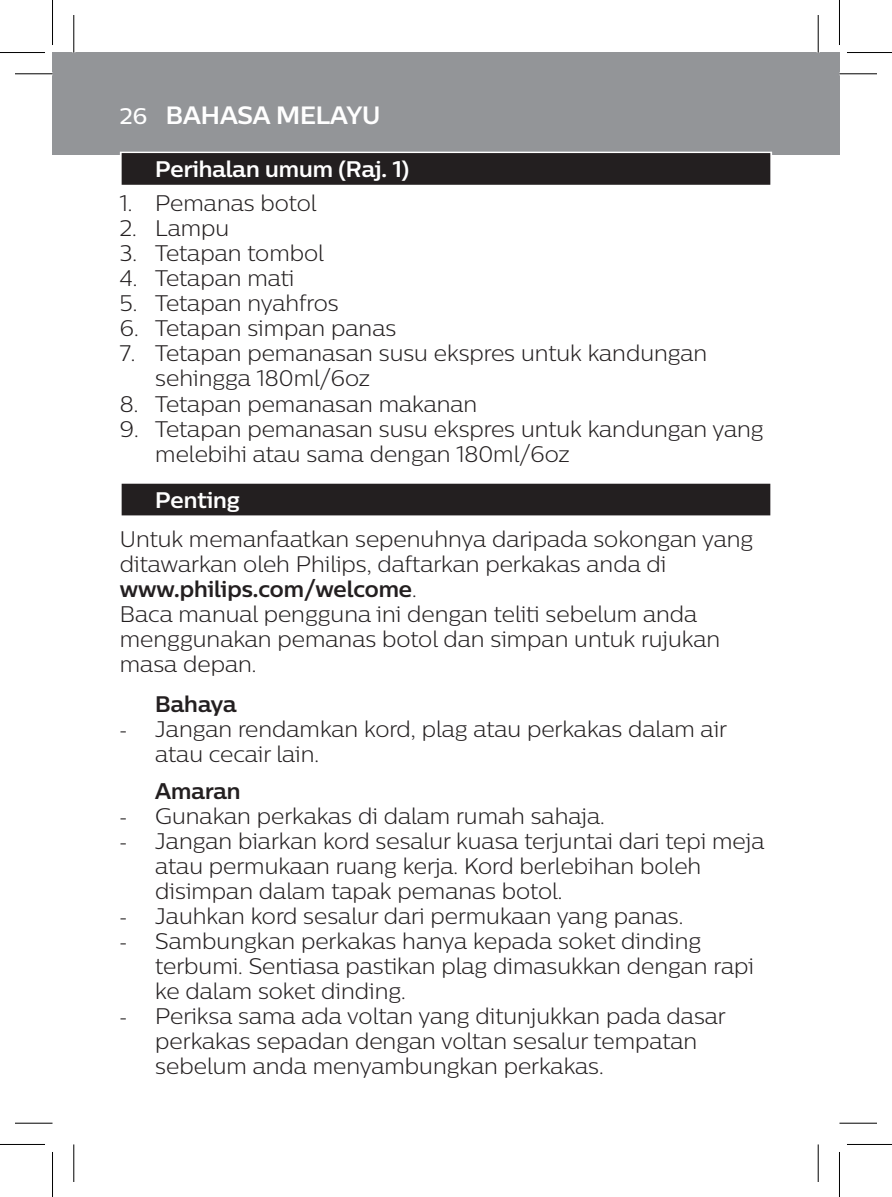
<style>
.page{position:relative;width:892px;height:1197px;background:#fff}
.page>*{position:absolute;margin:0;border:0;box-sizing:border-box;transform-origin:0 0}
.org_Titleleft-w{font:700 25px "Centrale Sans";color:#fff}
.chapter-paragraph{font:300 22.5px/25px "Centrale Sans";color:#231f20}
.chapter-title-paragr{font:700 22.5px "Centrale Sans";color:#fff}
.text-heading-title-p{font:700 22.5px "Centrale Sans";color:#231f20}
.t1{font:500 22.5px "Centrale Sans";color:#fff}
.s1{font-weight:700}
.s2{font-family:"Gill Sans Alt One WGL Light";font-weight:400}
</style>
<div class="page">
<div style="left:52px;top:52px;width:787px;height:103px;background:#939598"></div>
<div style="left:120px;top:152px;width:652px;height:35px;background:#fff"></div>
<div style="left:122px;top:153px;width:648px;height:32px;background:#231f20"></div>
<svg style="left:121px;top:483px;width:650px;height:33px"></svg>
<div style="left:122px;top:483px;width:648px;height:32px;background:#231f20"></div>
<hr style="left:15px;top:73px;width:37px;height:1px;background:#000">
<hr style="left:839px;top:73px;width:38px;height:1px;background:#000">
<hr style="left:15px;top:1122px;width:37px;height:1px;background:#000">
<hr style="left:839px;top:1122px;width:38px;height:1px;background:#000">
<hr style="left:73px;top:15px;width:1px;height:37px;background:#000">
<hr style="left:73px;top:1144px;width:1px;height:37px;background:#000">
<hr style="left:817px;top:15px;width:1px;height:37px;background:#000">
<hr style="left:817px;top:1144px;width:1px;height:37px;background:#000">
<hr style="left:0;top:52px;width:45px;height:1px;background:#000">
<hr style="left:847px;top:52px;width:45px;height:1px;background:#000">
<hr style="left:0;top:1143px;width:45px;height:1px;background:#000">
<hr style="left:847px;top:1143px;width:45px;height:1px;background:#000">
<hr style="left:52px;top:0;width:1px;height:45px;background:#000">
<hr style="left:52px;top:1151px;width:1px;height:45px;background:#000">
<hr style="left:839px;top:0;width:1px;height:45px;background:#000">
<hr style="left:839px;top:1151px;width:1px;height:45px;background:#000">
<p class="t1" style="left:120px;top:102px;width:29px">26</p>
<p class="org_Titleleft-w" style="left:166px;top:99px;width:216px">BAHASA MELAYU</p>
<p class="chapter-title-paragr" style="left:155px;top:155px;width:255px">Perihalan umum (Raj. 1)</p>
<p class="chapter-paragraph" style="left:120px;top:190px;width:198px">1. Pemanas botol</p>
<p class="chapter-paragraph" style="left:120px;top:215px;width:111px">2. Lampu</p>
<p class="chapter-paragraph" style="left:120px;top:240px;width:206px">3. Tetapan tombol</p>
<p class="chapter-paragraph" style="left:120px;top:265px;width:176px">4. Tetapan mati</p>
<p class="chapter-paragraph" style="left:120px;top:290px;width:220px">5. Tetapan nyahfros</p>
<p class="chapter-paragraph" style="left:120px;top:315px;width:278px">6. Tetapan simpan panas</p>
<p class="chapter-paragraph" style="left:155px;top:340px;width:553px;text-indent:-35px">7. Tetapan pemanasan susu ekspres untuk kandungan sehingga 180ml/6oz</p>
<p class="chapter-paragraph" style="left:120px;top:390px;width:359px">8. Tetapan pemanasan makanan</p>
<p class="chapter-paragraph" style="left:155px;top:415px;width:610px;text-indent:-35px">9. Tetapan pemanasan susu ekspres untuk kandungan yang melebihi atau sama dengan 180ml/6oz</p>
<p class="chapter-title-paragr" style="left:155px;top:485px;width:86px">Penting</p>
<p class="chapter-paragraph" style="left:120px;top:526px;width:635px">Untuk memanfaatkan sepenuhnya daripada sokongan yang ditawarkan oleh Philips, daftarkan perkakas anda di <span class="s1">www.philips.com/welcome</span>.</p>
<p class="chapter-paragraph" style="left:120px;top:601px;width:602px">Baca manual pengguna ini dengan teliti sebelum anda menggunakan pemanas botol dan simpan untuk rujukan masa depan.</p>
<p class="text-heading-title-p" style="left:155px;top:689px;width:83px">Bahaya</p>
<p class="chapter-paragraph" style="left:155px;top:715px;width:573px;text-indent:-35px"><span class="s2">-</span> Jangan rendamkan kord, plag atau perkakas dalam air atau cecair lain.</p>
<p class="text-heading-title-p" style="left:155px;top:776px;width:87px">Amaran</p>
<p class="chapter-paragraph" style="left:120px;top:803px;width:486px"><span class="s2">-</span> Gunakan perkakas di dalam rumah sahaja.</p>
<p class="chapter-paragraph" style="left:155px;top:828px;width:610px;text-indent:-35px"><span class="s2">-</span> Jangan biarkan kord sesalur kuasa terjuntai dari tepi meja atau permukaan ruang kerja. Kord berlebihan boleh disimpan dalam tapak pemanas botol.</p>
<p class="chapter-paragraph" style="left:120px;top:903px;width:565px"><span class="s2">-</span> Jauhkan kord sesalur dari permukaan yang panas.</p>
<p class="chapter-paragraph" style="left:155px;top:928px;width:600px;text-indent:-35px"><span class="s2">-</span> Sambungkan perkakas hanya kepada soket dinding terbumi. Sentiasa pastikan plag dimasukkan dengan rapi ke dalam soket dinding.</p>
<p class="chapter-paragraph" style="left:155px;top:1003px;width:572px;text-indent:-35px"><span class="s2">-</span> Periksa sama ada voltan yang ditunjukkan pada dasar perkakas sepadan dengan voltan sesalur tempatan sebelum anda menyambungkan perkakas.</p>
</div>
